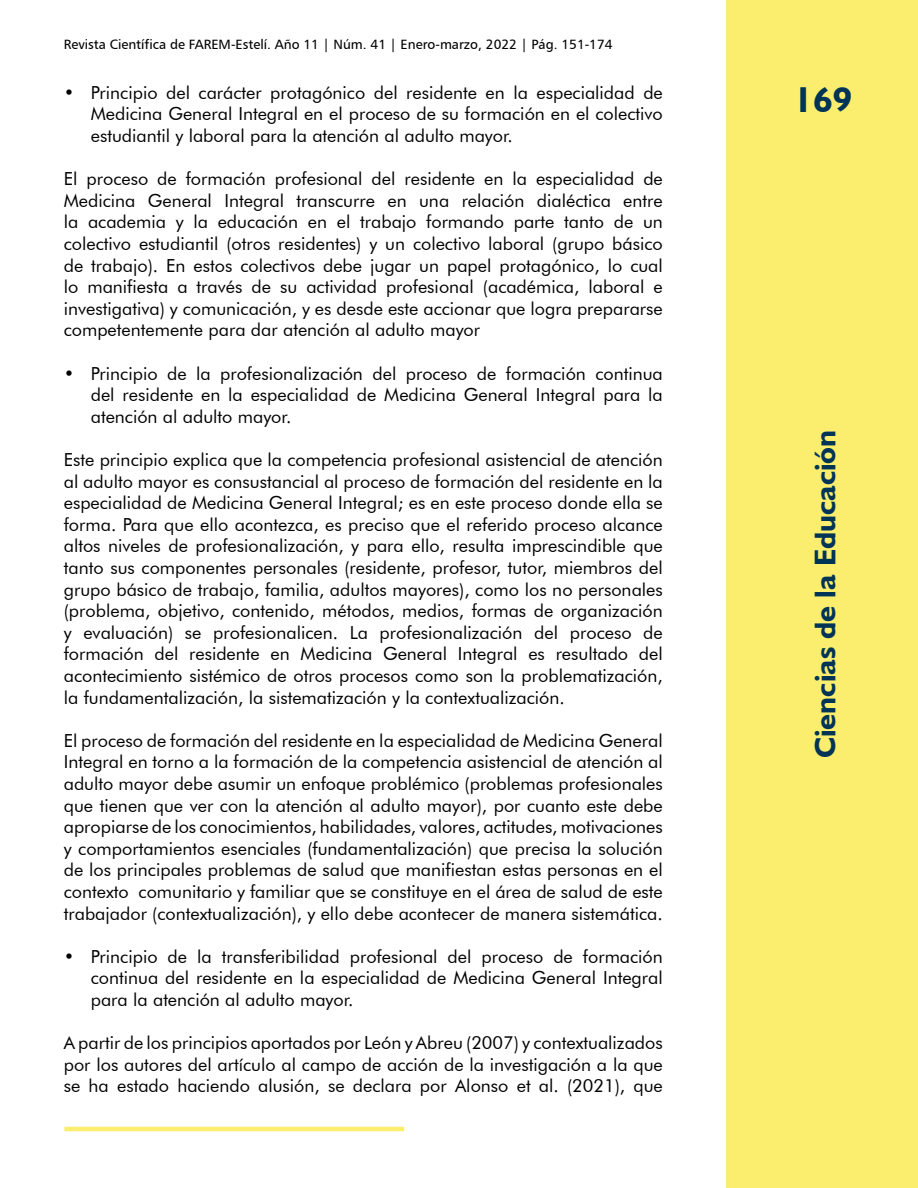
<style>
.page{position:relative;width:918px;height:1188px;background:#fff}
.page>*{position:absolute;margin:0;border:0;box-sizing:border-box;transform-origin:0 0}
.t1{font:700 36px "Humanist 521 BT";color:#003457}
.t2{font:700 30px "Humanist 521 BT";color:#003457}
.t3{font:18px/21.6px "Futura BT";color:#000;text-align:justify}
.t4{font:13.5px "Humanist 777 BT Roman B";color:#000}
</style>
<div class="page">
<div style="left:727px;top:0;width:191px;height:1188px;background:#fbee6e"></div>
<hr style="left:64px;top:1127px;width:340px;height:4px;background:#fbee6e">
<p class="t4" style="left:64px;top:36px;width:550px">Revista Científica de FAREM-Estelí. Año 11 | Núm. 41 | Enero-marzo, 2022 | Pág. 151-174</p>
<p class="t3" style="left:91px;top:81px;width:574px;text-indent:-27px">• Principio del carácter protagónico del residente en la especialidad de Medicina General Integral en el proceso de su formación en el colectivo estudiantil y laboral para la atención al adulto mayor.</p>
<p class="t3" style="left:64px;top:168px;width:601px">El proceso de formación profesional del residente en la especialidad de Medicina General Integral transcurre en una relación dialéctica entre la academia y la educación en el trabajo formando parte tanto de un colectivo estudiantil (otros residentes) y un colectivo laboral (grupo básico de trabajo). En estos colectivos debe jugar un papel protagónico, lo cual lo manifiesta a través de su actividad profesional (académica, laboral e investigativa) y comunicación, y es desde este accionar que logra prepararse competentemente para dar atención al adulto mayor</p>
<p class="t3" style="left:91px;top:362px;width:574px;text-indent:-27px">• Principio de la profesionalización del proceso de formación continua del residente en la especialidad de Medicina General Integral para la atención al adulto mayor.</p>
<p class="t3" style="left:64px;top:449px;width:601px">Este principio explica que la competencia profesional asistencial de atención al adulto mayor es consustancial al proceso de formación del residente en la especialidad de Medicina General Integral; es en este proceso donde ella se forma. Para que ello acontezca, es preciso que el referido proceso alcance altos niveles de profesionalización, y para ello, resulta imprescindible que tanto sus componentes personales (residente, profesor, tutor, miembros del grupo básico de trabajo, familia, adultos mayores), como los no personales (problema, objetivo, contenido, métodos, medios, formas de organización y evaluación) se profesionalicen. La profesionalización del proceso de formación del residente en Medicina General Integral es resultado del acontecimiento sistémico de otros procesos como son la problematización, la fundamentalización, la sistematización y la contextualización.</p>
<p class="t3" style="left:64px;top:729px;width:601px">El proceso de formación del residente en la especialidad de Medicina General Integral en torno a la formación de la competencia asistencial de atención al adulto mayor debe asumir un enfoque problémico (problemas profesionales que tienen que ver con la atención al adulto mayor), por cuanto este debe apropiarse de los conocimientos, habilidades, valores, actitudes, motivaciones y comportamientos esenciales (fundamentalización) que precisa la solución de los principales problemas de salud que manifiestan estas personas en el contexto comunitario y familiar que se constituye en el área de salud de este trabajador (contextualización), y ello debe acontecer de manera sistemática.</p>
<p class="t3" style="left:91px;top:945px;width:574px;text-indent:-27px">• Principio de la transferibilidad profesional del proceso de formación continua del residente en la especialidad de Medicina General Integral para la atención al adulto mayor.</p>
<p class="t3" style="left:64px;top:1032px;width:601px">A partir de los principios aportados por León y Abreu (2007) y contextualizados por los autores del artículo al campo de acción de la investigación a la que se ha estado haciendo alusión, se declara por Alonso et al. (2021), que</p>
<h1 class="t1" style="left:794px;top:78px;width:60px">169</h1>
<h2 class="t2" style="left:807px;top:758px;width:330px;rotate:-90deg">Ciencias de la Educación</h2>
</div>
